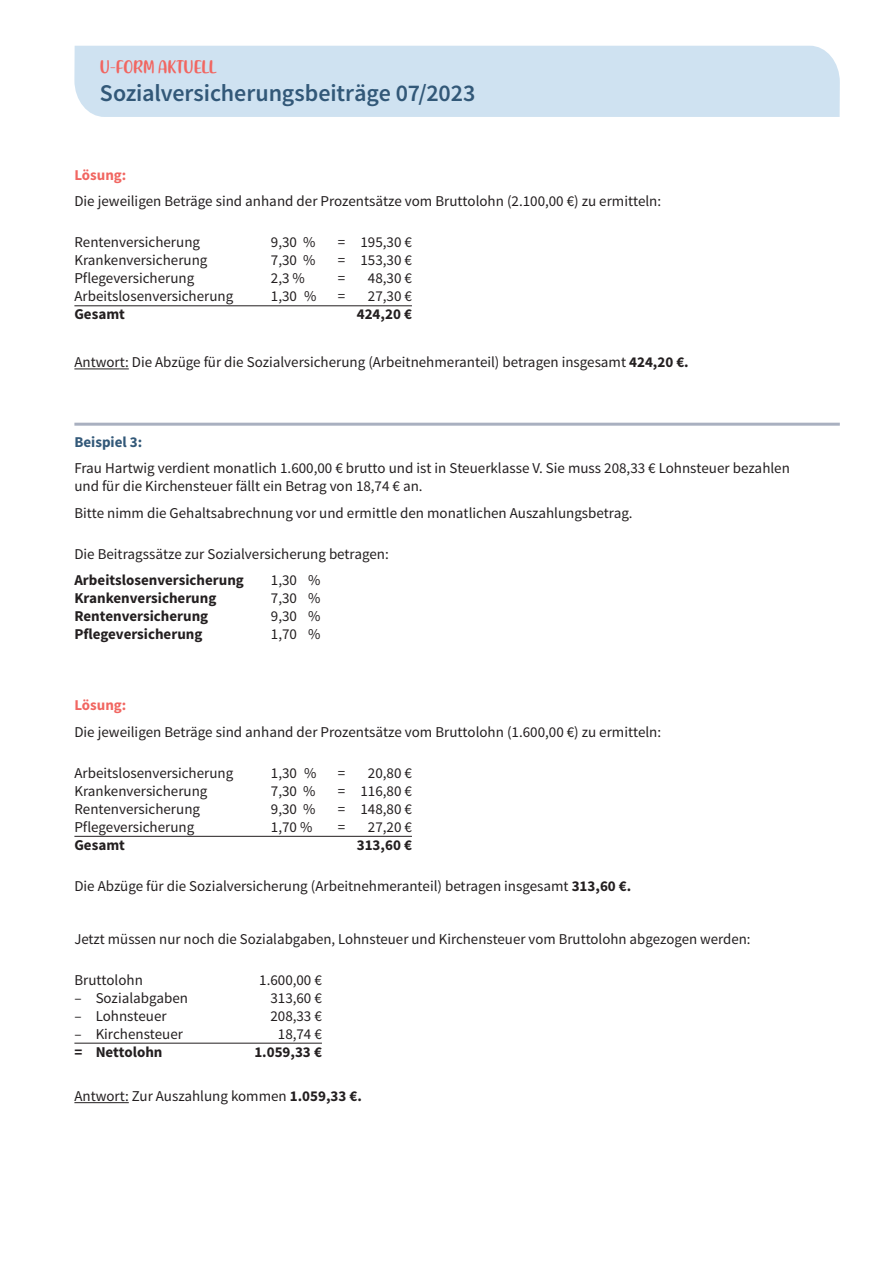
<style>
.page{position:relative;width:893px;height:1263px;background:#fff}
.page>*{position:absolute;margin:0;border:0;box-sizing:border-box;transform-origin:0 0}
.t1{font:600 24px "Source Sans Pro";letter-spacing:-.005em;color:#325878}
.t2{font:17.7px "Friendly Schoolmates";letter-spacing:.01em;color:#f16661}
.t3{font:15px/18px "Source Sans Pro";color:#231f20}
.t4{font:700 15px "Source Sans Pro";color:#231f20}
.t5{font:700 15px "Source Sans Pro";color:#f16661}
.t6{font:700 15px "Source Sans Pro";color:#325878}
.s1{font-weight:700}
</style>
<div class="page">
<div style="left:74px;top:46px;width:766px;height:71px;background:#cfe2f1"></div>
<hr style="left:74px;top:305px;width:338px;height:1px;background:#231f20">
<hr style="left:74px;top:368px;width:55px;height:1px;background:#231f20">
<hr style="left:74px;top:423px;width:766px;height:3px;background:#a9b0c0">
<hr style="left:74px;top:836px;width:338px;height:1px;background:#231f20">
<hr style="left:74px;top:1043px;width:248px;height:1px;background:#231f20">
<hr style="left:74px;top:1102px;width:55px;height:1px;background:#231f20">
<p class="t2" style="left:100px;top:57px;width:117px">U-FORM AKTUELL</p>
<h1 class="t1" style="left:100px;top:78px;width:377px">Sozialversicherungsbeiträge 07/2023</h1>
<p class="t5" style="left:74px;top:165px;width:54px">Lösung:</p>
<p class="t3" style="left:74px;top:193px;width:588px">Die jeweiligen Beträge sind anhand der Prozentsätze vom Bruttolohn (2.100,00 €) zu ermitteln:</p>
<p class="t3" style="left:74px;top:234px;width:127px">Rentenversicherung</p>
<p class="t3" style="left:271px;top:234px;width:46px">9,30 %</p>
<p class="t3" style="left:338px;top:234px;width:76px">= 195,30 €</p>
<p class="t3" style="left:74px;top:252px;width:135px">Krankenversicherung</p>
<p class="t3" style="left:271px;top:252px;width:46px">7,30 %</p>
<p class="t3" style="left:338px;top:252px;width:76px">= 153,30 €</p>
<p class="t3" style="left:74px;top:270px;width:121px">Pflegeversicherung</p>
<p class="t3" style="left:271px;top:270px;width:36px">2,3 %</p>
<p class="t3" style="left:338px;top:270px;width:9px">=</p>
<p class="t3" style="left:368px;top:270px;width:46px">48,30 €</p>
<p class="t3" style="left:74px;top:288px;width:160px">Arbeitslosenversicherung</p>
<p class="t3" style="left:271px;top:288px;width:47px">1,30 %</p>
<p class="t3" style="left:338px;top:288px;width:9px">=</p>
<p class="t3" style="left:368px;top:288px;width:46px">27,30 €</p>
<p class="t4" style="left:74px;top:305px;width:52px">Gesamt</p>
<p class="t4" style="left:357px;top:305px;width:57px">424,20 €</p>
<p class="t3" style="left:74px;top:354px;width:616px">Antwort: Die Abzüge für die Sozialversicherung (Arbeitnehmeranteil) betragen insgesamt <span class="s1">424,20 €.</span></p>
<p class="t6" style="left:74px;top:432px;width:69px">Beispiel 3:</p>
<p class="t3" style="left:74px;top:460px;width:717px">Frau Hartwig verdient monatlich 1.600,00 € brutto und ist in Steuerklasse V. Sie muss 208,33 € Lohnsteuer bezahlen und für die Kirchensteuer fällt ein Betrag von 18,74 € an.</p>
<p class="t3" style="left:74px;top:504px;width:560px">Bitte nimm die Gehaltsabrechnung vor und ermittle den monatlichen Auszahlungsbetrag.</p>
<p class="t3" style="left:74px;top:545px;width:316px">Die Beitragssätze zur Sozialversicherung betragen:</p>
<p class="t4" style="left:74px;top:571px;width:171px">Arbeitslosenversicherung</p>
<p class="t3" style="left:271px;top:572px;width:51px">1,30 %</p>
<p class="t4" style="left:74px;top:589px;width:143px">Krankenversicherung</p>
<p class="t3" style="left:271px;top:590px;width:51px">7,30 %</p>
<p class="t4" style="left:74px;top:607px;width:135px">Rentenversicherung</p>
<p class="t3" style="left:271px;top:608px;width:51px">9,30 %</p>
<p class="t4" style="left:74px;top:625px;width:130px">Pflegeversicherung</p>
<p class="t3" style="left:271px;top:626px;width:51px">1,70 %</p>
<p class="t5" style="left:74px;top:696px;width:54px">Lösung:</p>
<p class="t3" style="left:74px;top:723px;width:588px">Die jeweiligen Beträge sind anhand der Prozentsätze vom Bruttolohn (1.600,00 €) zu ermitteln:</p>
<p class="t3" style="left:74px;top:764px;width:160px">Arbeitslosenversicherung</p>
<p class="t3" style="left:271px;top:764px;width:47px">1,30 %</p>
<p class="t3" style="left:338px;top:764px;width:9px">=</p>
<p class="t3" style="left:368px;top:764px;width:46px">20,80 €</p>
<p class="t3" style="left:74px;top:782px;width:135px">Krankenversicherung</p>
<p class="t3" style="left:271px;top:782px;width:46px">7,30 %</p>
<p class="t3" style="left:338px;top:782px;width:76px">= 116,80 €</p>
<p class="t3" style="left:74px;top:800px;width:127px">Rentenversicherung</p>
<p class="t3" style="left:271px;top:800px;width:46px">9,30 %</p>
<p class="t3" style="left:338px;top:800px;width:76px">= 148,80 €</p>
<p class="t3" style="left:74px;top:818px;width:121px">Pflegeversicherung</p>
<p class="t3" style="left:271px;top:818px;width:43px">1,70 %</p>
<p class="t3" style="left:338px;top:818px;width:9px">=</p>
<p class="t3" style="left:368px;top:818px;width:46px">27,20 €</p>
<p class="t4" style="left:74px;top:835px;width:52px">Gesamt</p>
<p class="t4" style="left:357px;top:835px;width:57px">313,60 €</p>
<p class="t3" style="left:74px;top:877px;width:558px">Die Abzüge für die Sozialversicherung (Arbeitnehmeranteil) betragen insgesamt <span class="s1">313,60 €.</span></p>
<p class="t3" style="left:74px;top:930px;width:678px">Jetzt müssen nur noch die Sozialabgaben, Lohnsteuer und Kirchensteuer vom Bruttolohn abgezogen werden:</p>
<p class="t3" style="left:74px;top:971px;width:70px">Bruttolohn</p>
<p class="t3" style="left:259px;top:971px;width:64px">1.600,00 €</p>
<p class="t3" style="left:74px;top:989px;width:115px">– Sozialabgaben</p>
<p class="t3" style="left:270px;top:989px;width:53px">313,60 €</p>
<p class="t3" style="left:74px;top:1007px;width:94px">– Lohnsteuer</p>
<p class="t3" style="left:270px;top:1007px;width:53px">208,33 €</p>
<p class="t3" style="left:74px;top:1025px;width:110px">– Kirchensteuer</p>
<p class="t3" style="left:278px;top:1025px;width:46px">18,74 €</p>
<p class="t4" style="left:74px;top:1042px;width:90px">= Nettolohn</p>
<p class="t4" style="left:254px;top:1042px;width:69px">1.059,33 €</p>
<p class="t3" style="left:74px;top:1087px;width:289px">Antwort: Zur Auszahlung kommen <span class="s1">1.059,33 €.</span></p>
</div>
